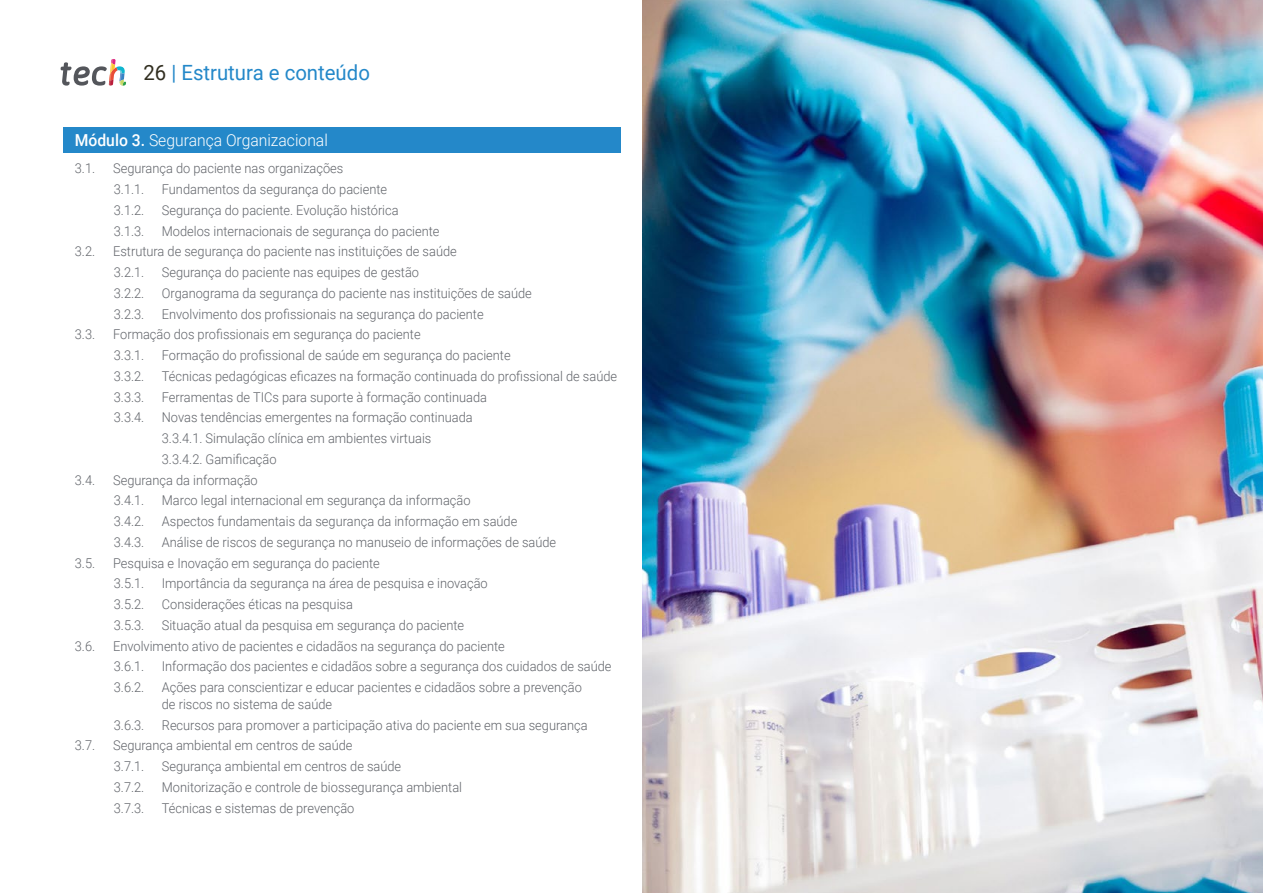
<style>
.page{position:relative;width:1263px;height:893px;background:#fff}
.page>*{position:absolute;margin:0;border:0;box-sizing:border-box;transform-origin:0 0}
.t1{font:21px "Roboto";color:#2488c9}
.t2{font:300 16.5px "Roboto";color:#fff;scale:.95 1}
.t3{font:300 13.5px/20.7px "Roboto";color:#61646a;scale:.95 1}
.s1{color:#312e20}
.s2{font-weight:500}
</style>
<div class="page">
<div style="left:64px;top:128px;width:557px;height:25px;background:#2488c9"></div>
<img style="left:642px;top:0;width:621px;height:893px">
<svg style="left:61px;top:59px;width:65px;height:27px"></svg>
<h1 class="t1" style="left:144px;top:57px;width:228px"><span class="s1">26</span> | Estrutura e conteúdo</h1>
<p class="t2" style="left:75px;top:129px;width:268px"><span class="s2">Módulo 3.</span> Segurança Organizacional</p>
<p class="t3" style="left:75px;top:158px;width:23px">3.1.</p>
<p class="t3" style="left:113px;top:158px;width:244px">Segurança do paciente nas organizações<br>3.1.1.</p>
<p class="t3" style="left:162px;top:179px;width:239px">Fundamentos da segurança do paciente</p>
<p class="t3" style="left:114px;top:199px;width:34px">3.1.2.</p>
<p class="t3" style="left:162px;top:199px;width:251px">Segurança do paciente. Evolução histórica</p>
<p class="t3" style="left:114px;top:220px;width:34px">3.1.3.</p>
<p class="t3" style="left:162px;top:220px;width:294px">Modelos internacionais de segurança do paciente</p>
<p class="t3" style="left:75px;top:241px;width:23px">3.2.</p>
<p class="t3" style="left:113px;top:241px;width:363px">Estrutura de segurança do paciente nas instituições de saúde<br>3.2.1.</p>
<p class="t3" style="left:162px;top:262px;width:272px">Segurança do paciente nas equipes de gestão</p>
<p class="t3" style="left:114px;top:282px;width:34px">3.2.2.</p>
<p class="t3" style="left:162px;top:282px;width:391px">Organograma da segurança do paciente nas instituições de saúde</p>
<p class="t3" style="left:114px;top:303px;width:34px">3.2.3.</p>
<p class="t3" style="left:162px;top:303px;width:340px">Envolvimento dos profissionais na segurança do paciente</p>
<p class="t3" style="left:75px;top:324px;width:23px">3.3.</p>
<p class="t3" style="left:113px;top:324px;width:325px">Formação dos profissionais em segurança do paciente<br>3.3.1.</p>
<p class="t3" style="left:162px;top:345px;width:369px">Formação do profissional de saúde em segurança do paciente</p>
<p class="t3" style="left:114px;top:365px;width:34px">3.3.2.</p>
<p class="t3" style="left:162px;top:365px;width:481px">Técnicas pedagógicas eficazes na formação continuada do profissional de saúde</p>
<p class="t3" style="left:114px;top:386px;width:34px">3.3.3.</p>
<p class="t3" style="left:162px;top:386px;width:344px">Ferramentas de TICs para suporte à formação continuada</p>
<p class="t3" style="left:114px;top:407px;width:34px">3.3.4.</p>
<p class="t3" style="left:162px;top:407px;width:329px">Novas tendências emergentes na formação continuada<br>3.3.4.1. Simulação clínica em ambientes virtuais<br>3.3.4.2. Gamificação</p>
<p class="t3" style="left:75px;top:469px;width:23px">3.4.</p>
<p class="t3" style="left:113px;top:469px;width:154px">Segurança da informação<br>3.4.1.</p>
<p class="t3" style="left:162px;top:490px;width:326px">Marco legal internacional em segurança da informação</p>
<p class="t3" style="left:114px;top:511px;width:34px">3.4.2.</p>
<p class="t3" style="left:162px;top:511px;width:376px">Aspectos fundamentais da segurança da informação em saúde</p>
<p class="t3" style="left:114px;top:531px;width:34px">3.4.3.</p>
<p class="t3" style="left:162px;top:531px;width:417px">Análise de riscos de segurança no manuseio de informações de saúde</p>
<p class="t3" style="left:75px;top:552px;width:23px">3.5.</p>
<p class="t3" style="left:113px;top:552px;width:282px">Pesquisa e Inovação em segurança do paciente<br>3.5.1.</p>
<p class="t3" style="left:162px;top:573px;width:345px">Importância da segurança na área de pesquisa e inovação</p>
<p class="t3" style="left:114px;top:594px;width:34px">3.5.2.</p>
<p class="t3" style="left:162px;top:594px;width:203px">Considerações éticas na pesquisa</p>
<p class="t3" style="left:114px;top:614px;width:34px">3.5.3.</p>
<p class="t3" style="left:162px;top:614px;width:320px">Situação atual da pesquisa em segurança do paciente</p>
<p class="t3" style="left:75px;top:635px;width:23px">3.6.</p>
<p class="t3" style="left:113px;top:635px;width:414px">Envolvimento ativo de pacientes e cidadãos na segurança do paciente<br>3.6.1.</p>
<p class="t3" style="left:162px;top:656px;width:475px">Informação dos pacientes e cidadãos sobre a segurança dos cuidados de saúde</p>
<p class="t3" style="left:114px;top:677px;width:34px">3.6.2.</p>
<p class="t3" style="left:162px;top:679px;width:444px;line-height:16.5px">Ações para conscientizar e educar pacientes e cidadãos sobre a prevenção de riscos no sistema de saúde</p>
<p class="t3" style="left:114px;top:714px;width:34px">3.6.3.</p>
<p class="t3" style="left:162px;top:714px;width:450px">Recursos para promover a participação ativa do paciente em sua segurança</p>
<p class="t3" style="left:75px;top:735px;width:23px">3.7.</p>
<p class="t3" style="left:113px;top:735px;width:253px">Segurança ambiental em centros de saúde<br>3.7.1.</p>
<p class="t3" style="left:162px;top:755px;width:253px">Segurança ambiental em centros de saúde</p>
<p class="t3" style="left:114px;top:776px;width:34px">3.7.2.</p>
<p class="t3" style="left:162px;top:776px;width:318px">Monitorização e controle de biossegurança ambiental</p>
<p class="t3" style="left:114px;top:797px;width:34px">3.7.3.</p>
<p class="t3" style="left:162px;top:797px;width:204px">Técnicas e sistemas de prevenção</p>
</div>
